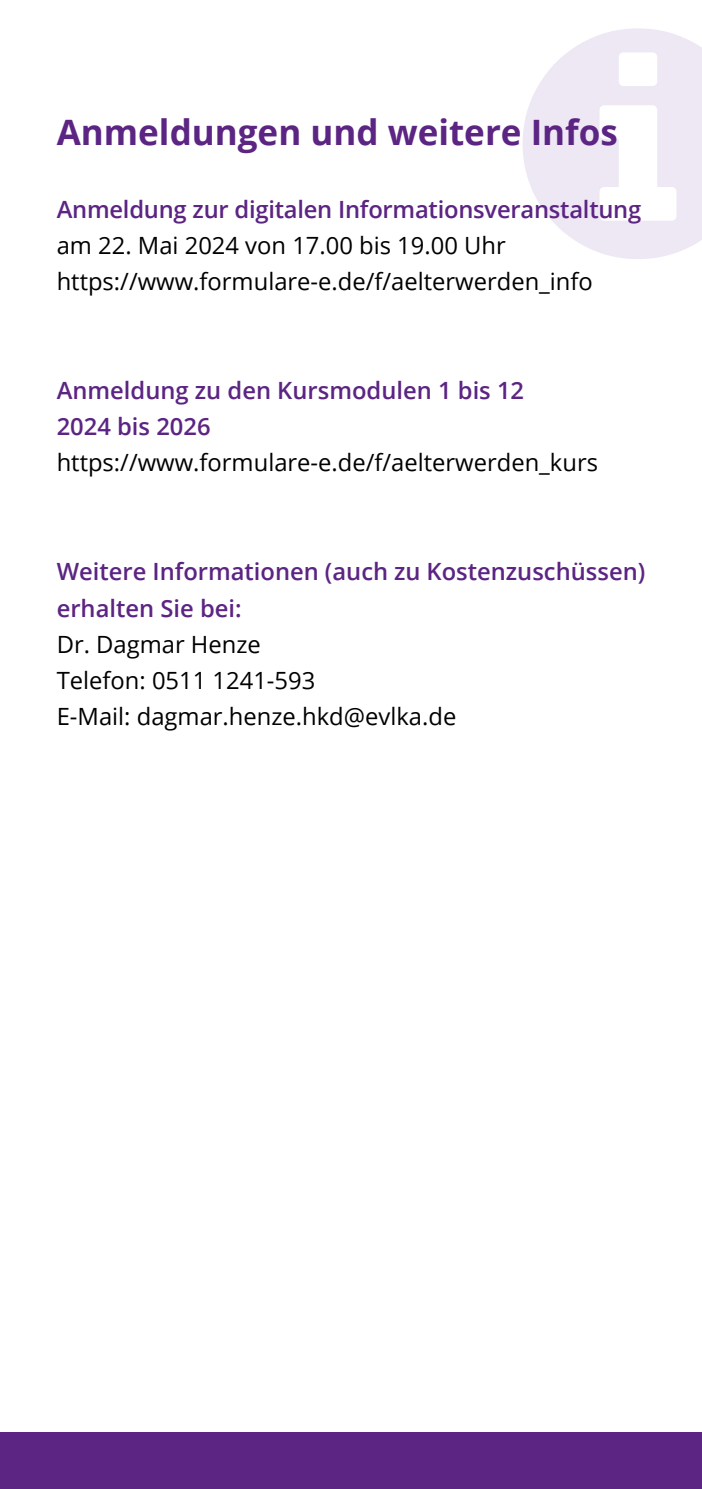
<style>
.page{position:relative;width:702px;height:1489px;background:#fff}
.page>*{position:absolute;margin:0;border:0;box-sizing:border-box;transform-origin:0 0}
.t1{font:700 35px "Open Sans";color:#5c2483}
.t2{font:23.75px/36.2px "Open Sans";color:#000}
.t3{font:600 23.75px/36.2px "Open Sans";color:#5c2483}
</style>
<div class="page">
<svg style="left:523px;top:28px;width:179px;height:231px"></svg>
<div style="left:0;top:1431px;width:702px;height:57px;background:#5c2483"></div>
<h1 class="t1" style="left:57px;top:108px;width:562px">Anmeldungen und weitere Infos</h1>
<p class="t3" style="left:57px;top:190px;width:586px">Anmeldung zur digitalen Informationsveranstaltung</p>
<p class="t2" style="left:57px;top:226px;width:537px">am 22. Mai 2024 von 17.00 bis 19.00 Uhr https://www.formulare-e.de/f/aelterwerden_info</p>
<p class="t3" style="left:57px;top:372px;width:469px">Anmeldung zu den Kursmodulen 1 bis 12<br>2024 bis 2026</p>
<p class="t2" style="left:57px;top:444px;width:542px">https://www.formulare-e.de/f/aelterwerden_kurs</p>
<p class="t3" style="left:57px;top:553px;width:590px">Weitere Informationen (auch zu Kostenzuschüssen) erhalten Sie bei:</p>
<p class="t2" style="left:57px;top:625px;width:401px">Dr. Dagmar Henze<br>Telefon: 0511 1241-593<br>E-Mail: dagmar.henze.hkd@evlka.de</p>
</div>
